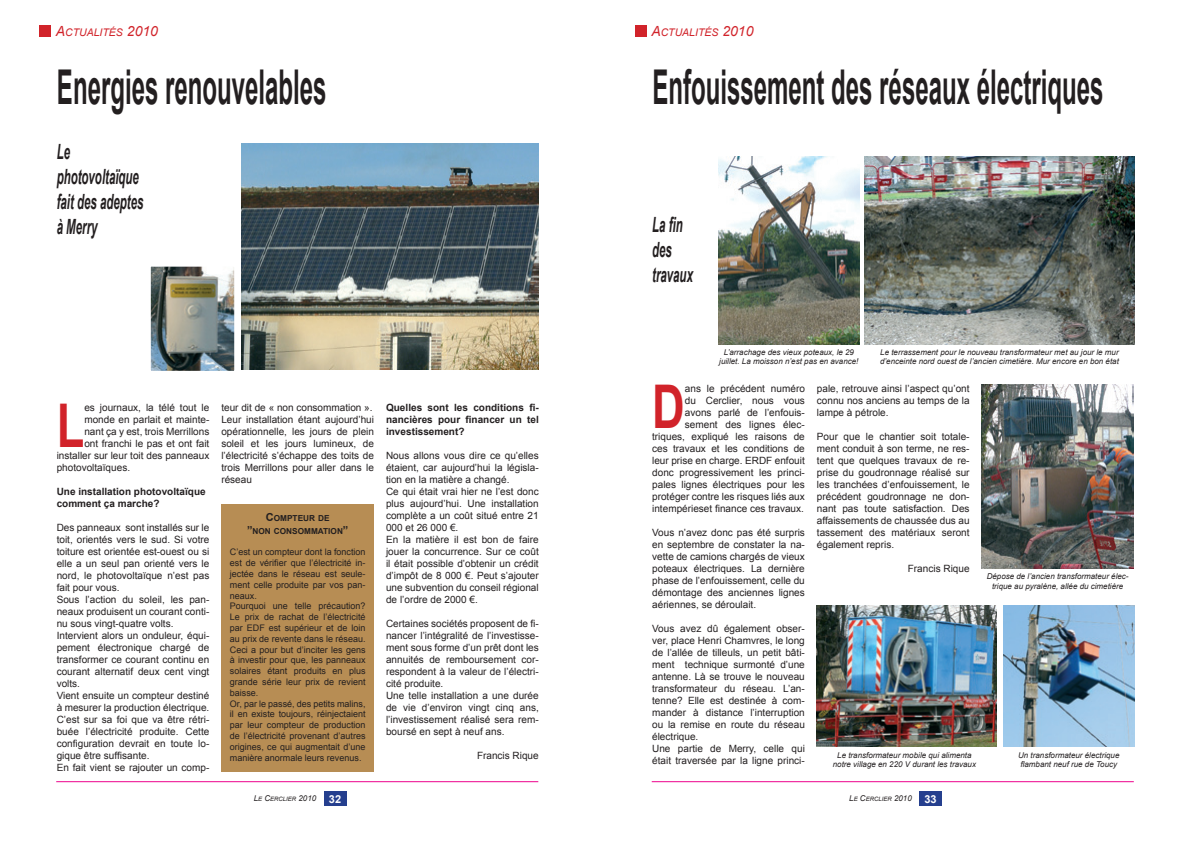
<style>
.page{position:relative;width:1191px;height:842px;background:#fff}
.page>*{position:absolute;margin:0;border:0;box-sizing:border-box;transform-origin:0 0}
.t1{font:700 60.3px "Arial";color:#d1232a;scale:.75 1}
.t2{font:700 48px "Arial";color:#231f20;scale:.5 1}
.t3{font:italic 700 21px/25px "Arial Narrow";color:#231f20;scale:.67 1}
.t4{font:italic 10.5px "Arial";color:#d1232a}
.t5{font:10px/12px "Arial";color:#231f20}
.t6{font:700 10px/12px "Arial";color:#231f20}
.t7{font:9px/10.8px "Arial";color:#231f20}
.t8{font:700 8.2px/13.2px "Arial";color:#231f20;text-align:center}
.t9{font:italic 8px/9.6px "Arial";color:#231f20;text-align:center}
.t10{font:italic 6px "Arial";color:#231f20}
.s1{font-size:14px}
.s2{font-size:11px}
.s3{font-size:8px}
.s4{font-weight:700;font-style:normal;font-size:11px;color:#fff}
</style>
<div class="page">
<div style="left:324px;top:791px;width:22px;height:15px;background:#253f8e"></div>
<hr style="left:56px;top:781px;width:482px;height:1px;background:#ed028c">
<div style="left:919px;top:791px;width:23px;height:15px;background:#253f8e"></div>
<hr style="left:651px;top:781px;width:482px;height:1px;background:#ed028c">
<img style="left:241px;top:144px;width:298px;height:226px">
<div style="left:39px;top:26px;width:12px;height:11px;background:#d1232a"></div>
<div style="left:221px;top:504px;width:153px;height:267px;background:#b78d54"></div>
<img style="left:150px;top:266px;width:85px;height:105px">
<img style="left:864px;top:157px;width:270px;height:187px">
<div style="left:635px;top:26px;width:11px;height:11px;background:#d1232a"></div>
<img style="left:718px;top:157px;width:141px;height:187px">
<img style="left:981px;top:385px;width:152px;height:183px">
<img style="left:1003px;top:606px;width:131px;height:141px">
<img style="left:817px;top:606px;width:179px;height:141px">
<p class="t4" style="left:56px;top:25px;width:104px"><span class="s1">A</span>CTUALITÉS <span class="s1">2010</span></p>
<h2 class="t2" style="left:57px;top:56px;width:540px">Energies renouvelables</h2>
<h3 class="t3" style="left:57px;top:138px;width:131px">Le photovoltaïque fait des adeptes à Merry</h3>
<h1 class="t1" style="left:57px;top:386px;width:38px">L</h1>
<p class="t5" style="left:84px;top:401px;width:126px">es journaux, la télé tout le</p>
<p class="t5" style="left:84px;top:413px;width:126px">monde en parlait et mainte-</p>
<p class="t5" style="left:84px;top:425px;width:126px">nant ça y est, trois Merrillons</p>
<p class="t5" style="left:84px;top:437px;width:126px">ont franchi le pas et ont fait</p>
<p class="t5" style="left:57px;top:449px;width:154px">installer sur leur toit des panneaux</p>
<p class="t5" style="left:57px;top:461px;width:75px">photovoltaïques.</p>
<p class="t6" style="left:57px;top:485px;width:150px">Une installation photovoltaïque comment ça marche?</p>
<p class="t5" style="left:57px;top:521px;width:154px">Des panneaux sont installés sur le toit, orientés vers le sud. Si votre toiture est orientée est-ouest ou si elle a un seul pan orienté vers le nord, le photovoltaïque n’est pas fait pour vous.<br>Sous l’action du soleil, les pan&shy;neaux produisent un courant conti&shy;nu sous vingt-quatre volts.<br>Intervient alors un onduleur, équi&shy;pement électronique chargé de transformer ce courant continu en courant alternatif deux cent vingt volts.<br>Vient ensuite un compteur destiné à mesurer la production électrique.<br>C’est sur sa foi que va être rétri&shy;buée l’électricité produite. Cette configuration devrait en toute lo&shy;gique être suffisante.<br>En fait vient se rajouter un comp-</p>
<p class="t5" style="left:221px;top:401px;width:154px">teur dit de « non consommation ».<br>Leur installation étant aujourd’hui opérationnelle, les jours de plein soleil et les jours lumineux, de l’électricité s’échappe des toits de trois Merrillons pour aller dans le réseau</p>
<p class="t6" style="left:386px;top:401px;width:154px;text-align:justify">Quelles sont les conditions fi&shy;nancières pour financer un tel investissement?</p>
<p class="t5" style="left:386px;top:449px;width:154px">Nous allons vous dire ce qu’elles étaient, car aujourd’hui la législa&shy;tion en la matière a changé.<br>Ce qui était vrai hier ne l’est donc plus aujourd’hui. Une installation complète a un coût situé entre 21<br>000 et 26 000 €.<br>En la matière il est bon de faire jouer la concurrence. Sur ce coût il était possible d’obtenir un crédit d’impôt de 8 000 €. Peut s’ajouter une subvention du conseil régional de l’ordre de 2000 €.</p>
<p class="t5" style="left:386px;top:617px;width:154px">Certaines sociétés proposent de fi&shy;nancer l’intégralité de l’investisse&shy;ment sous forme d’un prêt dont les annuités de remboursement cor&shy;respondent à la valeur de l’électri&shy;cité produite.<br>Une telle installation a une durée de vie d’environ vingt cinq ans, l’investissement réalisé sera rem&shy;boursé en sept à neuf ans.</p>
<p class="t5" style="left:477px;top:749px;width:63px">Francis Rique</p>
<p class="t8" style="left:247px;top:511px;width:103px"><span class="s2">C</span>OMPTEUR DE<br><span class="s2">”</span>NON CONSOMMATION<span class="s2">”</span></p>
<p class="t7" style="left:230px;top:547px;width:137px">C’est un compteur dont la fonction est de vérifier que l’électricité in&shy;jectée dans le réseau est seule&shy;ment celle produite par vos pan&shy;neaux.<br>Pourquoi une telle précaution?<br>Le prix de rachat de l’électricité par EDF est supérieur et de loin au prix de revente dans le réseau.<br>Ceci a pour but d’inciter les gens à investir pour que, les panneaux solaires étant produits en plus grande série leur prix de revient baisse.<br>Or, par le passé, des petits malins, il en existe toujours, réinjectaient par leur compteur de production de l’électricité provenant d’autres origines, ce qui augmentait d’une manière anormale leurs revenus.</p>
<p class="t4" style="left:651px;top:25px;width:104px"><span class="s1">A</span>CTUALITÉS <span class="s1">2010</span></p>
<h2 class="t2" style="left:652px;top:56px;width:903px">Enfouissement des réseaux électriques</h2>
<h3 class="t3" style="left:652px;top:211px;width:62px">La fin des travaux</h3>
<p class="t9" style="left:719px;top:347px;width:141px">L’arrachage des vieux poteaux, le 29 juillet. La moisson n’est pas en avance!</p>
<p class="t9" style="left:880px;top:347px;width:240px;text-align:left">Le terrassement pour le nouveau transformateur met au jour le mur d’enceinte nord ouest de l’ancien cimetière. Mur encore en bon état</p>
<h1 class="t1" style="left:652px;top:367px;width:45px">D</h1>
<p class="t5" style="left:652px;top:383px;width:154px;text-align:right">ans le précédent numéro<br>du Cerclier, nous vous<br>avons parlé de l’enfouis&shy;sement des lignes élec&shy;triques, expliqué les raisons de ces travaux et les conditions de leur prise en charge. ERDF enfouit donc progressivement les princi&shy;pales lignes électriques pour les protéger contre les risques liés aux intempérieset finance ces travaux.</p>
<p class="t5" style="left:652px;top:527px;width:154px;text-align:justify">Vous n’avez donc pas été surpris en septembre de constater la na&shy;vette de camions chargés de vieux poteaux électriques. La dernière phase de l’enfouissement, celle du démontage des anciennes lignes aériennes, se déroulait.</p>
<p class="t5" style="left:652px;top:623px;width:154px">Vous avez dû également obser&shy;ver, place Henri Chamvres, le long de l’allée de tilleuls, un petit bâti&shy;ment technique surmonté d’une antenne. Là se trouve le nouveau transformateur du réseau. L’an&shy;tenne? Elle est destinée à com&shy;mander à distance l’interruption ou la remise en route du réseau électrique.<br>Une partie de Merry, celle qui était traversée par la ligne princi-</p>
<p class="t5" style="left:817px;top:383px;width:154px;text-align:justify">pale, retrouve ainsi l’aspect qu’ont connu nos anciens au temps de la lampe à pétrole.</p>
<p class="t5" style="left:817px;top:431px;width:154px;text-align:justify">Pour que le chantier soit totale&shy;ment conduit à son terme, ne res&shy;tent que quelques travaux de re&shy;prise du goudronnage réalisé sur les tranchées d’enfouissement, le précédent goudronnage ne don&shy;nant pas toute satisfaction. Des affaissements de chaussée dus au tassement des matériaux seront également repris.</p>
<p class="t5" style="left:908px;top:563px;width:63px">Francis Rique</p>
<p class="t9" style="left:986px;top:572px;width:143px">Dépose de l’ancien transformateur élec&shy;trique au pyralène, allée du cimetière</p>
<p class="t9" style="left:833px;top:750px;width:145px">Le transformateur mobile qui alimenta notre village en 220 V durant les travaux</p>
<p class="t9" style="left:1018px;top:750px;width:103px;text-align:left">Un transformateur électrique flambant neuf rue de Toucy</p>
<p class="t10" style="left:254px;top:795px;width:89px"><span class="s3">L</span>E <span class="s3">C</span>ERCLIER <span class="s3">2010</span> <span class="s4">32</span></p>
<p class="t10" style="left:849px;top:795px;width:89px"><span class="s3">L</span>E <span class="s3">C</span>ERCLIER <span class="s3">2010</span> <span class="s4">33</span></p>
</div>
